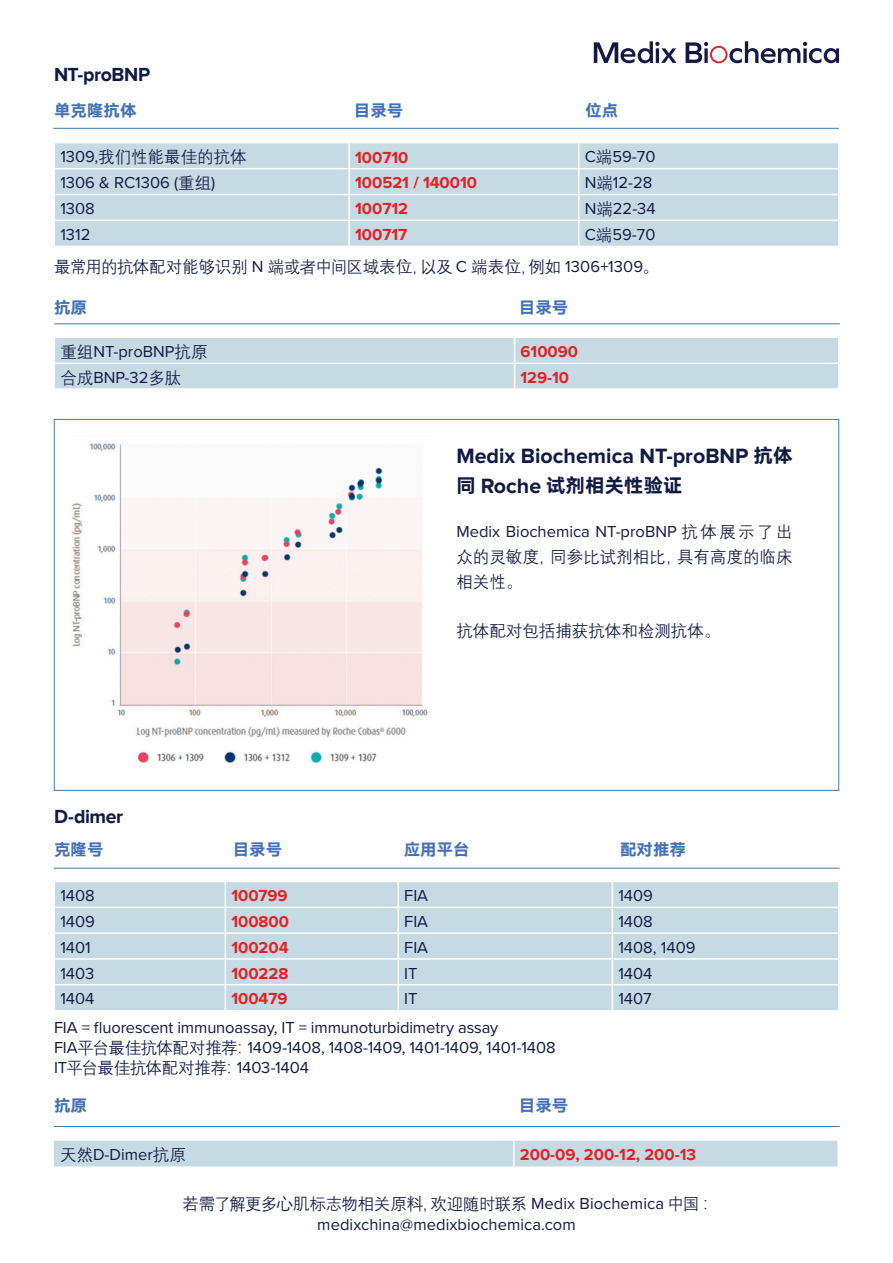
<style>
.page{position:relative;width:893px;height:1263px;background:#fff}
.page>*{position:absolute;margin:0;border:0;box-sizing:border-box;transform-origin:0 0}
.t1{font:700 21.45px "Proxima Nova";color:#111a43}
.t2{font:700 19.5px "Proxima Nova";letter-spacing:-.025em;color:#111a43}
.t3{font:19.5px "HY Qi Hei HES";color:#111a43}
.t4{font:16.5px/21px "Proxima Nova";color:#111a43;text-align:center}
.t5{font:700 16.5px "Proxima Nova";color:#e42224}
.t6{font:16.5px/24.8px "Deng Xian";color:#111a43;text-align:justify}
.t7{font:16.5px "Deng Xian";letter-spacing:-.02em;color:#111a43}
.t8{font:16.5px "HY Qi Hei HES";color:#4471b6}
.s1{font-family:"Proxima Nova"}
.s2{font-family:"Deng Xian"}
.s3{font-family:"HY Qi Hei HES";font-weight:400;font-size:19.5px}
.s4{font-family:"Proxima Nova";font-weight:700;font-size:21.45px}
</style>
<div class="page">
<svg style="left:594px;top:41px;width:83px;height:22px"></svg>
<svg style="left:686px;top:41px;width:153px;height:22px"></svg>
<hr style="left:54px;top:868px;width:786px;height:1px;background:#3f7ca5">
<hr style="left:53px;top:128px;width:786px;height:1px;background:#3f7ca5">
<hr style="left:54px;top:1126px;width:786px;height:1px;background:#3f7ca5">
<hr style="left:54px;top:323px;width:786px;height:1px;background:#3f7ca5">
<div style="left:55px;top:143px;width:783px;height:103px;background:#c6dae4"></div>
<hr style="left:348px;top:143px;width:2px;height:25px;background:#fff">
<hr style="left:55px;top:168px;width:294px;height:1px;background:#fff">
<hr style="left:349px;top:168px;width:230px;height:1px;background:#fff">
<hr style="left:348px;top:169px;width:2px;height:25px;background:#fff">
<hr style="left:579px;top:168px;width:259px;height:1px;background:#fff">
<hr style="left:55px;top:194px;width:294px;height:1px;background:#fff">
<hr style="left:349px;top:194px;width:230px;height:1px;background:#fff">
<hr style="left:348px;top:195px;width:2px;height:25px;background:#fff">
<hr style="left:579px;top:194px;width:259px;height:1px;background:#fff">
<hr style="left:55px;top:220px;width:294px;height:1px;background:#fff">
<hr style="left:349px;top:220px;width:230px;height:1px;background:#fff">
<hr style="left:348px;top:221px;width:2px;height:25px;background:#fff">
<hr style="left:579px;top:220px;width:259px;height:1px;background:#fff">
<svg style="left:578px;top:143px;width:1px;height:103px"></svg>
<div style="left:55px;top:882px;width:783px;height:128px;background:#c6dae4"></div>
<hr style="left:55px;top:907px;width:170px;height:1px;background:#fff">
<hr style="left:225px;top:907px;width:173px;height:1px;background:#fff">
<hr style="left:398px;top:907px;width:214px;height:1px;background:#fff">
<hr style="left:612px;top:907px;width:226px;height:1px;background:#fff">
<hr style="left:55px;top:932px;width:170px;height:2px;background:#fff">
<hr style="left:225px;top:932px;width:173px;height:2px;background:#fff">
<hr style="left:398px;top:932px;width:214px;height:2px;background:#fff">
<hr style="left:612px;top:932px;width:226px;height:2px;background:#fff">
<hr style="left:55px;top:958px;width:170px;height:2px;background:#fff">
<hr style="left:225px;top:958px;width:173px;height:2px;background:#fff">
<hr style="left:398px;top:958px;width:214px;height:2px;background:#fff">
<hr style="left:612px;top:958px;width:226px;height:2px;background:#fff">
<hr style="left:55px;top:984px;width:170px;height:1px;background:#fff">
<hr style="left:225px;top:984px;width:173px;height:1px;background:#fff">
<svg style="left:225px;top:882px;width:1px;height:128px"></svg>
<hr style="left:398px;top:984px;width:214px;height:1px;background:#fff">
<svg style="left:398px;top:882px;width:1px;height:128px"></svg>
<hr style="left:612px;top:984px;width:226px;height:1px;background:#fff">
<svg style="left:612px;top:882px;width:1px;height:128px"></svg>
<div style="left:55px;top:338px;width:783px;height:50px;background:#c6dae4"></div>
<div style="left:54px;top:1141px;width:783px;height:25px;background:#c6dae4"></div>
<hr style="left:513px;top:1141px;width:2px;height:25px;background:#fff">
<img style="left:71px;top:443px;width:357px;height:321px">
<p class="t2" style="left:54px;top:63px;width:98px">NT-proBNP</p>
<p class="t8" style="left:54px;top:98px;width:84px">讞掃䉗懅贛</p>
<p class="t8" style="left:354px;top:98px;width:51px">蒅尵惻</p>
<p class="t8" style="left:585px;top:98px;width:34px">縛祂</p>
<p class="t6" style="left:60px;top:144px;width:188px"><span class="s1">1309,</span>我们性能最佳的抗体</p>
<p class="t5" style="left:355px;top:148px;width:55px">100710</p>
<p class="t4" style="left:585px;top:146px;width:72px">C<span class="s2">端</span>59-70</p>
<p class="t4" style="left:60px;top:172px;width:156px">1306 &amp; RC1306 (<span class="s2">重组</span>)</p>
<p class="t5" style="left:355px;top:174px;width:123px">100521 / 140010</p>
<p class="t4" style="left:585px;top:172px;width:69px">N<span class="s2">端</span>12-28</p>
<p class="t4" style="left:60px;top:197px;width:36px">1308</p>
<p class="t5" style="left:355px;top:199px;width:54px">100712</p>
<p class="t4" style="left:585px;top:197px;width:72px">N<span class="s2">端</span>22-34</p>
<p class="t4" style="left:60px;top:223px;width:32px">1312</p>
<p class="t5" style="left:355px;top:225px;width:54px">100717</p>
<p class="t4" style="left:585px;top:223px;width:72px">C<span class="s2">端</span>59-70</p>
<p class="t7" style="left:54px;top:256px;width:606px">最常用的抗体配对能够识别 <span class="s1">N</span> 端或者中间区域表位，以及 <span class="s1">C</span> 端表位，例如 <span class="s1">1306+1309</span>。</p>
<p class="t8" style="left:54px;top:295px;width:34px">懅摜</p>
<p class="t8" style="left:519px;top:295px;width:51px">蒅尵惻</p>
<p class="t4" style="left:60px;top:340px;width:149px"><span class="s2">重组</span>NT-proBNP<span class="s2">抗原</span></p>
<p class="t5" style="left:520px;top:342px;width:59px">610090</p>
<p class="t4" style="left:60px;top:366px;width:123px"><span class="s2">合成</span>BNP-32<span class="s2">多肽</span></p>
<p class="t5" style="left:520px;top:368px;width:50px">129-10</p>
<p class="t2" style="left:54px;top:806px;width:71px">D-dimer</p>
<p class="t1" style="left:456px;top:446px;width:338px">Medix Biochemica NT-proBNP <span class="s3">懅贛</span></p>
<p class="t3" style="left:456px;top:470px;width:228px">閽 <span class="s4">Roche</span> 㞛樣蒘飾嵾䙤㞇</p>
<p class="t6" style="left:456px;top:519px;width:338px"><span class="s1">Medix Biochemica NT-proBNP</span> 抗体展示了出众的灵敏度，同参比试剂相比，具有高度的临床相关性。</p>
<p class="t6" style="left:456px;top:618px;width:265px">抗体配对包括捕获抗体和检测抗体。</p>
<p class="t8" style="left:54px;top:837px;width:51px">掃䉗惻</p>
<p class="t8" style="left:233px;top:837px;width:51px">蒅尵惻</p>
<p class="t8" style="left:404px;top:837px;width:67px">嫙脩媨慪</p>
<p class="t8" style="left:620px;top:837px;width:67px">㴜嚪揥鬌</p>
<p class="t4" style="left:60px;top:885px;width:36px">1408</p>
<p class="t5" style="left:231px;top:886px;width:58px">100799</p>
<p class="t4" style="left:404px;top:885px;width:25px">FIA</p>
<p class="t4" style="left:618px;top:885px;width:36px">1409</p>
<p class="t4" style="left:60px;top:910px;width:36px">1409</p>
<p class="t5" style="left:231px;top:912px;width:59px">100800</p>
<p class="t4" style="left:404px;top:910px;width:25px">FIA</p>
<p class="t4" style="left:618px;top:910px;width:36px">1408</p>
<p class="t4" style="left:60px;top:936px;width:32px">1401</p>
<p class="t5" style="left:231px;top:938px;width:59px">100204</p>
<p class="t4" style="left:404px;top:936px;width:25px">FIA</p>
<p class="t4" style="left:618px;top:936px;width:79px">1408, 1409</p>
<p class="t4" style="left:60px;top:962px;width:36px">1403</p>
<p class="t5" style="left:231px;top:964px;width:59px">100228</p>
<p class="t4" style="left:404px;top:962px;width:15px">IT</p>
<p class="t4" style="left:618px;top:962px;width:36px">1404</p>
<p class="t4" style="left:60px;top:988px;width:36px">1404</p>
<p class="t5" style="left:231px;top:989px;width:58px">100479</p>
<p class="t4" style="left:404px;top:988px;width:15px">IT</p>
<p class="t4" style="left:618px;top:988px;width:35px">1407</p>
<p class="t4" style="left:54px;top:1016px;width:446px">FIA = fluorescent immunoassay, IT = immunoturbidimetry assay</p>
<p class="t4" style="left:54px;top:1036px;width:503px">FIA<span class="s2">平台最佳抗体配对推荐：</span>1409-1408, 1408-1409, 1401-1409, 1401-1408</p>
<p class="t4" style="left:54px;top:1056px;width:257px">IT<span class="s2">平台最佳抗体配对推荐：</span>1403-1404</p>
<p class="t8" style="left:54px;top:1093px;width:34px">懅摜</p>
<p class="t8" style="left:519px;top:1093px;width:51px">蒅尵惻</p>
<p class="t4" style="left:60px;top:1143px;width:127px"><span class="s2">天然</span>D-Dimer<span class="s2">抗原</span></p>
<p class="t5" style="left:520px;top:1145px;width:178px">200-09, 200-12, 200-13</p>
<p class="t4" style="left:183px;top:1192px;width:538px"><span class="s2">若需了解更多心肌标志物相关原料，欢迎随时联系</span> Medix Biochemica <span class="s2">中国：</span>medixchina@medixbiochemica.com</p>
</div>
